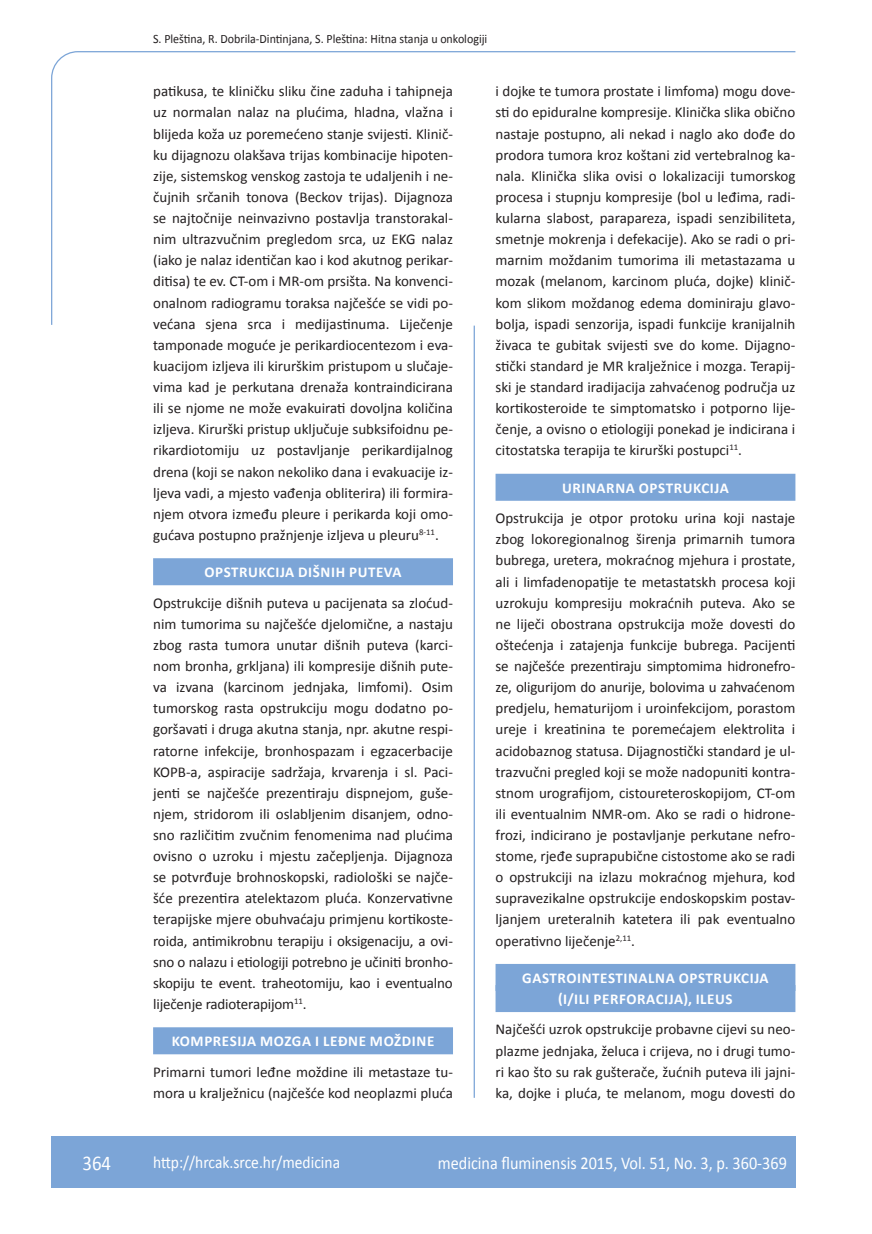
<style>
.page{position:relative;width:872px;height:1234px;background:#fff}
.page>*{position:absolute;margin:0;border:0;box-sizing:border-box;transform-origin:0 0}
.t1{font:21px "Calibri";color:#fff;scale:.9 1}
.t2{font:18px "Calibri";color:#fff;scale:.9 1}
.t3{font:17.25px "Calibri";color:#fff;scale:.9 1}
.t4{font:15px/21.1px "Calibri";color:#231f20;text-align:justify}
.t5{font:700 15px/21.1px "Calibri";letter-spacing:.04em;color:#fff;text-align:center}
.t6{font:12.75px "Calibri";color:#231f20;scale:.94 1}
</style>
<div class="page">
<svg style="left:51px;top:51px;width:745px;height:274px"></svg>
<hr style="left:473px;top:325px;width:2px;height:772px;background:#7ca5d7">
<div style="left:51px;top:1135px;width:744px;height:51px;background:#7ca5d7"></div>
<div style="left:153px;top:558px;width:300px;height:27px;background:#7ca5d7"></div>
<div style="left:153px;top:1027px;width:300px;height:27px;background:#7ca5d7"></div>
<div style="left:495px;top:473px;width:300px;height:27px;background:#7ca5d7"></div>
<div style="left:495px;top:963px;width:300px;height:27px;background:#7ca5d7"></div>
<div style="left:495px;top:984px;width:300px;height:27px;background:#7ca5d7"></div>
<p class="t6" style="left:153px;top:30px;width:357px">S. Pleština, R. Dobrila-Dintinjana, S. Pleština: Hitna stanja u onkologiji</p>
<p class="t4" style="left:153px;top:80px;width:301px">patikusa, te kliničku sliku čine zaduha i tahipneja uz normalan nalaz na plućima, hladna, vlažna i blijeda koža uz poremećeno stanje svijesti. Klinič&shy;ku dijagnozu olakšava trijas kombinacije hipoten&shy;zije, sistemskog venskog zastoja te udaljenih i ne&shy;čujnih srčanih tonova (Beckov trijas). Dijagnoza se najtočnije neinvazivno postavlja transtorakal&shy;nim ultrazvučnim pregledom srca, uz EKG nalaz (iako je nalaz identičan kao i kod akutnog perikar&shy;ditisa) te ev. CT-om i MR-om prsišta. Na konvenci&shy;onalnom radiogramu toraksa najčešće se vidi po&shy;većana sjena srca i medijastinuma. Liječenje tamponade moguće je perikardiocentezom i eva&shy;kuacijom izljeva ili kirurškim pristupom u slučaje&shy;vima kad je perkutana drenaža kontraindicirana ili se njome ne može evakuirati dovoljna količina izljeva. Kirurški pristup uključuje subksifoidnu pe&shy;rikardiotomiju uz postavljanje perikardijalnog drena (koji se nakon nekoliko dana i evakuacije iz&shy;ljeva vadi, a mjesto vađenja obliterira) ili formira&shy;njem otvora između pleure i perikarda koji omo&shy;gućava postupno pražnjenje izljeva u pleuru<sup>8-11</sup>.</p>
<p class="t5" style="left:204px;top:560px;width:199px">OPSTRUKCIJA DIŠNIH PUTEVA</p>
<p class="t4" style="left:153px;top:591px;width:301px">Opstrukcije dišnih puteva u pacijenata sa zloćud&shy;nim tumorima su najčešće djelomične, a nastaju zbog rasta tumora unutar dišnih puteva (karci&shy;nom bronha, grkljana) ili kompresije dišnih pute&shy;va izvana (karcinom jednjaka, limfomi). Osim tumorskog rasta opstrukciju mogu dodatno po&shy;goršavati i druga akutna stanja, npr. akutne respi&shy;ratorne infekcije, bronhospazam i egzacerbacije KOPB-a, aspiracije sadržaja, krvarenja i sl. Paci&shy;jenti se najčešće prezentiraju dispnejom, guše&shy;njem, stridorom ili oslabljenim disanjem, odno&shy;sno različitim zvučnim fenomenima nad plućima ovisno o uzroku i mjestu začepljenja. Dijagnoza se potvrđuje brohnoskopski, radiološki se najče&shy;šće prezentira atelektazom pluća. Konzervativne terapijske mjere obuhvaćaju primjenu kortikoste&shy;roida, antimikrobnu terapiju i oksigenaciju, a ovi&shy;sno o nalazu i etiologiji potrebno je učiniti bronho&shy;skopiju te event. traheotomiju, kao i eventualno liječenje radioterapijom<sup>11</sup>.</p>
<p class="t5" style="left:172px;top:1029px;width:264px">KOMPRESIJA MOZGA I LEĐNE MOŽDINE</p>
<p class="t4" style="left:153px;top:1060px;width:301px">Primarni tumori leđne moždine ili metastaze tu&shy;mora u kralježnicu (najčešće kod neoplazmi pluća</p>
<p class="t4" style="left:495px;top:80px;width:301px">i dojke te tumora prostate i limfoma) mogu dove&shy;sti do epiduralne kompresije. Klinička slika obično nastaje postupno, ali nekad i naglo ako dođe do prodora tumora kroz koštani zid vertebralnog ka&shy;nala. Klinička slika ovisi o lokalizaciji tumorskog procesa i stupnju kompresije (bol u leđima, radi&shy;kularna slabost, parapareza, ispadi senzibiliteta, smetnje mokrenja i defekacije). Ako se radi o pri&shy;marnim moždanim tumorima ili metastazama u mozak (melanom, karcinom pluća, dojke) klinič&shy;kom slikom moždanog edema dominiraju glavo&shy;bolja, ispadi senzorija, ispadi funkcije kranijalnih živaca te gubitak svijesti sve do kome. Dijagno&shy;stički standard je MR kralježnice i mozga. Terapij&shy;ski je standard iradijacija zahvaćenog područja uz kortikosteroide te simptomatsko i potporno lije&shy;čenje, a ovisno o etiologiji ponekad je indicirana i citostatska terapija te kirurški postupci<sup>11</sup>.</p>
<p class="t5" style="left:562px;top:476px;width:168px">URINARNA OPSTRUKCIJA</p>
<p class="t4" style="left:495px;top:507px;width:301px">Opstrukcija je otpor protoku urina koji nastaje zbog lokoregionalnog širenja primarnih tumora bubrega, uretera, mokraćnog mjehura i prostate, ali i limfadenopatije te metastatskh procesa koji uzrokuju kompresiju mokraćnih puteva. Ako se ne liječi obostrana opstrukcija može dovesti do oštećenja i zatajenja funkcije bubrega. Pacijenti se najčešće prezentiraju simptomima hidronefro&shy;ze, oligurijom do anurije, bolovima u zahvaćenom predjelu, hematurijom i uroinfekcijom, porastom ureje i kreatinina te poremećajem elektrolita i acidobaznog statusa. Dijagnostički standard je ul&shy;trazvučni pregled koji se može nadopuniti kontra&shy;stnom urografijom, cistoureteroskopijom, CT-om ili eventualnim NMR-om. Ako se radi o hidrone&shy;frozi, indicirano je postavljanje perkutane nefro&shy;stome, rjeđe suprapubične cistostome ako se radi o opstrukciji na izlazu mokraćnog mjehura, kod supravezikalne opstrukcije endoskopskim postav&shy;ljanjem ureteralnih katetera ili pak eventualno operativno liječenje<sup>2,11</sup>.</p>
<p class="t5" style="left:522px;top:966px;width:248px">GASTROINTESTINALNA OPSTRUKCIJA (I/ILI PERFORACIJA), ILEUS</p>
<p class="t4" style="left:495px;top:1017px;width:301px">Najčešći uzrok opstrukcije probavne cijevi su neo&shy;plazme jednjaka, želuca i crijeva, no i drugi tumo&shy;ri kao što su rak gušterače, žućnih puteva ili jajni&shy;ka, dojke i pluća, te melanom, mogu dovesti do</p>
<h1 class="t1" style="left:82px;top:1149px;width:33px">364</h1>
<p class="t3" style="left:153px;top:1150px;width:209px">http://hrcak.srce.hr/medicina</p>
<p class="t2" style="left:438px;top:1151px;width:389px">medicina fluminensis 2015, Vol. 51, No. 3, p. 360-369</p>
</div>
